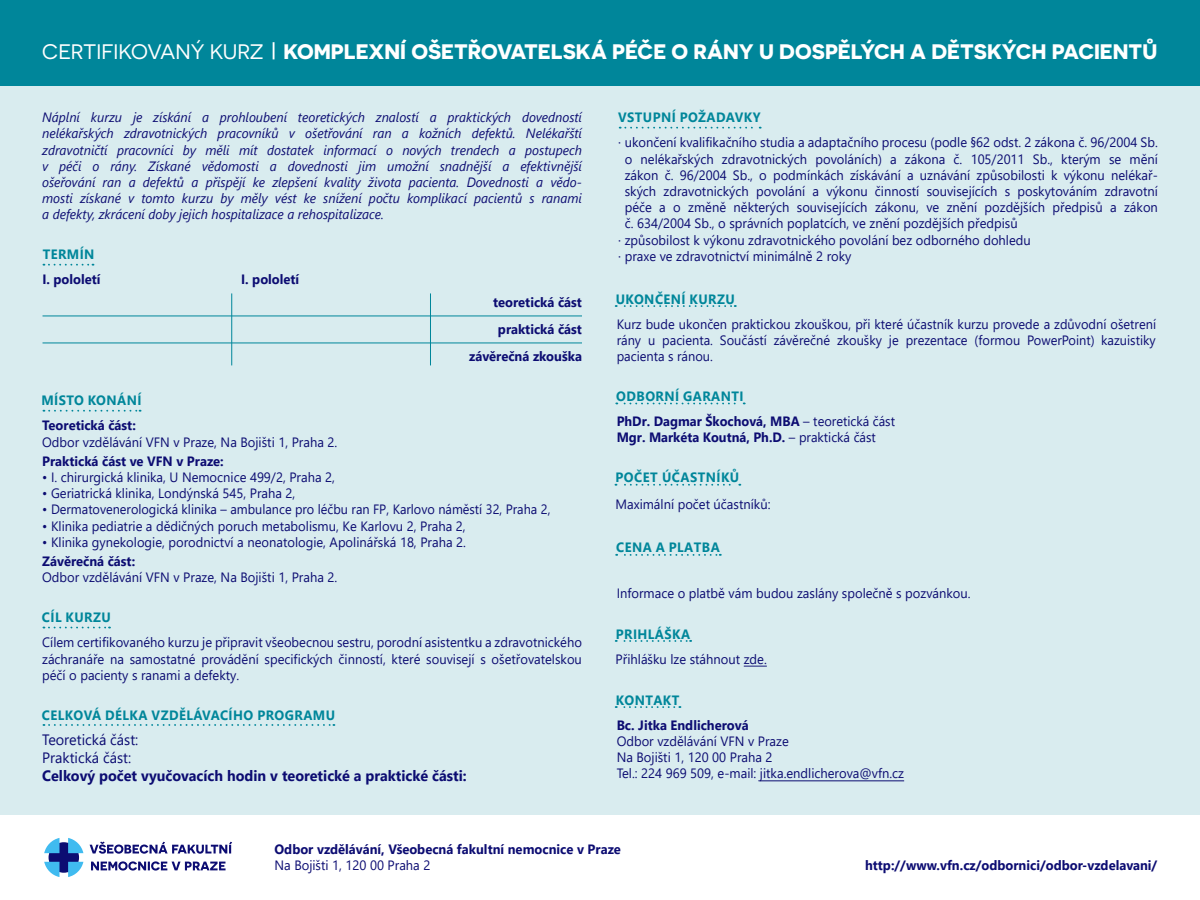
<style>
.page{position:relative;width:1200px;height:900px;background:#fff}
.page>*{position:absolute;margin:0;border:0;box-sizing:border-box;transform-origin:0 0}
.t1{font:700 21px "Novecentosanswide";color:#fff}
.t2{font:700 15px "Segoe UI";color:#0c0c72;scale:.96 1}
.t3{font:15px/18px "Segoe UI";color:#0c0c72;scale:.96 1}
.t4{font:13.5px/16.2px "Segoe UI";color:#0c0c72;text-align:justify;scale:.96 1}
.t5{font:italic 13.5px/16.2px "Segoe UI";color:#0c0c72;text-align:justify;scale:.96 1}
.t6{font:700 13.5px/27px "Segoe UI";color:#0c0c72;text-align:right;scale:.96 1}
.t7{font:13.5px "Segoe UI";color:#0c0c72}
.t8{font:13.5px/16.2px "Segoe UI";color:#0c0c72;text-align:justify;scale:.95 1}
.t9{font:700 13.5px "Segoe UI";letter-spacing:.035em;color:#00869a;scale:.96 1}
.t10{font:700 13.5px/25.2px "Segoe UI";color:#0c0c72;scale:.95 1}
.s1{font-weight:400}
.s2{color:#00869a}
</style>
<div class="page">
<div style="left:0;top:0;width:1200px;height:85px;background:#00869a"></div>
<div style="left:0;top:85px;width:1200px;height:730px;background:#d9ecef"></div>
<hr style="left:43px;top:316px;width:539px;height:1px;background:#00869a">
<hr style="left:43px;top:343px;width:539px;height:1px;background:#00869a">
<hr style="left:231px;top:293px;width:1px;height:72px;background:#00869a">
<hr style="left:430px;top:293px;width:1px;height:72px;background:#00869a">
<svg style="left:43px;top:627px;width:67px;height:1px"></svg>
<svg style="left:620px;top:127px;width:141px;height:2px"></svg>
<svg style="left:43px;top:410px;width:98px;height:2px"></svg>
<svg style="left:43px;top:264px;width:51px;height:2px"></svg>
<svg style="left:43px;top:724px;width:291px;height:2px"></svg>
<hr style="left:760px;top:780px;width:144px;height:1px;background:#0c0c72">
<svg style="left:624px;top:706px;width:56px;height:2px"></svg>
<svg style="left:744px;top:666px;width:23px;height:1px"></svg>
<svg style="left:624px;top:640px;width:67px;height:2px"></svg>
<svg style="left:625px;top:554px;width:96px;height:2px"></svg>
<svg style="left:625px;top:484px;width:115px;height:2px"></svg>
<svg style="left:625px;top:403px;width:120px;height:1px"></svg>
<svg style="left:625px;top:305px;width:111px;height:2px"></svg>
<svg style="left:273px;top:42px;width:2px;height:17px"></svg>
<svg style="left:90px;top:842px;width:142px;height:29px"></svg>
<svg style="left:44px;top:838px;width:39px;height:39px"></svg>
<h1 class="t1" style="left:42px;top:39px;width:1117px"><span class="s1">CERTIFIKOVANÝ KURZ</span> KOMPLEXNÍ OŠETŘOVATELSKÁ PÉČE O RÁNY U DOSPĚLÝCH A DĚTSKÝCH PACIENTŮ</h1>
<p class="t5" style="left:42px;top:107px;width:564px">Náplní kurzu je získání a prohloubení teoretických znalostí a praktických dovedností nelékařských zdravotnických pracovníků v ošetřování ran a kožních defektů. Nelékařští zdravotničtí pracovníci by měli mít dostatek informací o nových trendech a postupech v péči o rány. Získané vědomosti a dovednosti jim umožní snadnější a efektivnější ošeřování ran a defektů a přispějí ke zlepšení kvality života pacienta. Dovednosti a vědo&shy;mosti získané v tomto kurzu by měly vést ke snížení počtu komplikací pacientů s ranami a defekty, zkrácení doby jejich hospitalizace a rehospitalizace.</p>
<p class="t9" style="left:43px;top:242px;width:55px">TERMÍN</p>
<p class="t6" style="left:42px;top:265px;width:62px">I. pololetí</p>
<p class="t6" style="left:241px;top:265px;width:62px">I. pololetí</p>
<p class="t6" style="left:469px;top:288px;width:119px">teoretická část praktická část závěrečná zkouška</p>
<p class="t9" style="left:41px;top:388px;width:106px">MÍSTO KONÁNÍ</p>
<p class="t6" style="left:42px;top:411px;width:99px">Teoretická část:</p>
<p class="t4" style="left:42px;top:433px;width:309px">Odbor vzdělávání VFN v Praze, Na Bojišti 1, Praha 2.</p>
<p class="t6" style="left:42px;top:447px;width:191px">Praktická část ve VFN v Praze:</p>
<p class="t4" style="left:42px;top:468px;width:307px">• I. chirurgická klinika, U Nemocnice 499/2, Praha 2,</p>
<p class="t4" style="left:42px;top:484px;width:265px">• Geriatrická klinika, Londýnská 545, Praha 2,</p>
<p class="t4" style="left:42px;top:500px;width:531px">• Dermatovenerologická klinika – ambulance pro léčbu ran FP, Karlovo náměstí 32, Praha 2,</p>
<p class="t4" style="left:42px;top:517px;width:443px">• Klinika pediatrie a dědičných poruch metabolismu, Ke Karlovu 2, Praha 2,</p>
<p class="t4" style="left:42px;top:533px;width:443px">• Klinika gynekologie, porodnictví a neonatologie, Apolinářská 18, Praha 2.</p>
<p class="t6" style="left:42px;top:547px;width:98px">Závěrečná část:</p>
<p class="t4" style="left:42px;top:568px;width:309px">Odbor vzdělávání VFN v Praze, Na Bojišti 1, Praha 2.</p>
<p class="t9" style="left:42px;top:605px;width:73px">CÍL KURZU</p>
<p class="t4" style="left:42px;top:633px;width:564px">Cílem certifikovaného kurzu je připravit všeobecnou sestru, porodní asistentku a zdravotnického záchranáře na samostatné provádění specifických činností, které souvisejí s ošetřovatelskou péčí o pacienty s ranami a defekty.</p>
<p class="t9" style="left:42px;top:702px;width:307px">CELKOVÁ DÉLKA VZDĚLÁVACÍHO PROGRAMU</p>
<p class="t3" style="left:42px;top:730px;width:102px">Teoretická část:<br>Praktická část:</p>
<p class="t2" style="left:42px;top:762px;width:444px">Celkový počet vyučovacích hodin v teoretické a praktické části:</p>
<p class="t9" style="left:618px;top:105px;width:150px">VSTUPNÍ POŽADAVKY</p>
<p class="t7" style="left:618px;top:130px;width:541px">· ukončení kvalifikačního studia a adaptačního procesu (podle §62 odst. 2 zákona č. 96/2004 Sb.</p>
<p class="t4" style="left:625px;top:150px;width:557px">o nelékařských zdravotnických povoláních) a zákona č. 105/2011 Sb., kterým se mění</p>
<p class="t4" style="left:625px;top:166px;width:557px">zákon č. 96/2004 Sb., o podmínkách získávání a uznávání způsobilosti k výkonu nelékař-</p>
<p class="t4" style="left:625px;top:182px;width:557px">ských zdravotnických povolání a výkonu činností souvisejících s poskytováním zdravotní</p>
<p class="t4" style="left:625px;top:198px;width:557px">péče a o změně některých souvisejících zákonu, ve znění pozdějších předpisů a zákon</p>
<p class="t4" style="left:625px;top:214px;width:411px">č. 634/2004 Sb., o správních poplatcích, ve znění pozdějších předpisů</p>
<p class="t7" style="left:618px;top:227px;width:414px">· způsobilost k výkonu zdravotnického povolání bez odborného dohledu</p>
<p class="t7" style="left:618px;top:243px;width:235px">· praxe ve zdravotnictví minimálně 2 roky</p>
<p class="t9" style="left:616px;top:286px;width:126px">UKONČENÍ KURZU</p>
<p class="t8" style="left:617px;top:315px;width:569px">Kurz bude ukončen praktickou zkouškou, při které účastník kurzu provede a zdůvodní ošetrení rány u pacienta. Součástí závěrečné zkoušky je prezentace (formou PowerPoint) kazuistiky pacienta s ránou.</p>
<p class="t10" style="left:616px;top:383px;width:295px"><span class="s2">ODBORNÍ GARANTI<br></span>PhDr. Dagmar Škochová, MBA <span class="s1">– teoretická část</span></p>
<p class="t10" style="left:617px;top:424px;width:274px">Mgr. Markéta Koutná, Ph.D. <span class="s1">– praktická část</span></p>
<p class="t9" style="left:615px;top:465px;width:131px">POČET ÚČASTNÍKŮ</p>
<p class="t4" style="left:615px;top:495px;width:163px">Maximální počet účastníků:</p>
<p class="t9" style="left:616px;top:535px;width:109px">CENA A PLATBA</p>
<p class="t4" style="left:617px;top:584px;width:370px">Informace o platbě vám budou zaslány společně s pozvánkou.</p>
<p class="t9" style="left:616px;top:621px;width:79px">PRIHLÁŠKA</p>
<p class="t4" style="left:616px;top:650px;width:159px">Přihlášku lze stáhnout zde.</p>
<p class="t9" style="left:616px;top:687px;width:68px">KONTAKT</p>
<p class="t6" style="left:617px;top:711px;width:139px">Bc. Jitka Endlicherová</p>
<p class="t4" style="left:617px;top:732px;width:301px;text-align:left">Odbor vzdělávání VFN v Praze<br>Na Bojišti 1, 120 00 Praha 2<br>Tel.: 224 969 509, e-mail: jitka.endlicherova@vfn.cz</p>
<p class="t6" style="left:274px;top:835px;width:362px">Odbor vzdělávání, Všeobecná fakultní nemocnice v Praze</p>
<p class="t4" style="left:274px;top:856px;width:164px">Na Bojišti 1, 120 00 Praha 2</p>
<p class="t6" style="left:865px;top:851px;width:306px">http://www.vfn.cz/odbornici/odbor-vzdelavani/</p>
</div>
